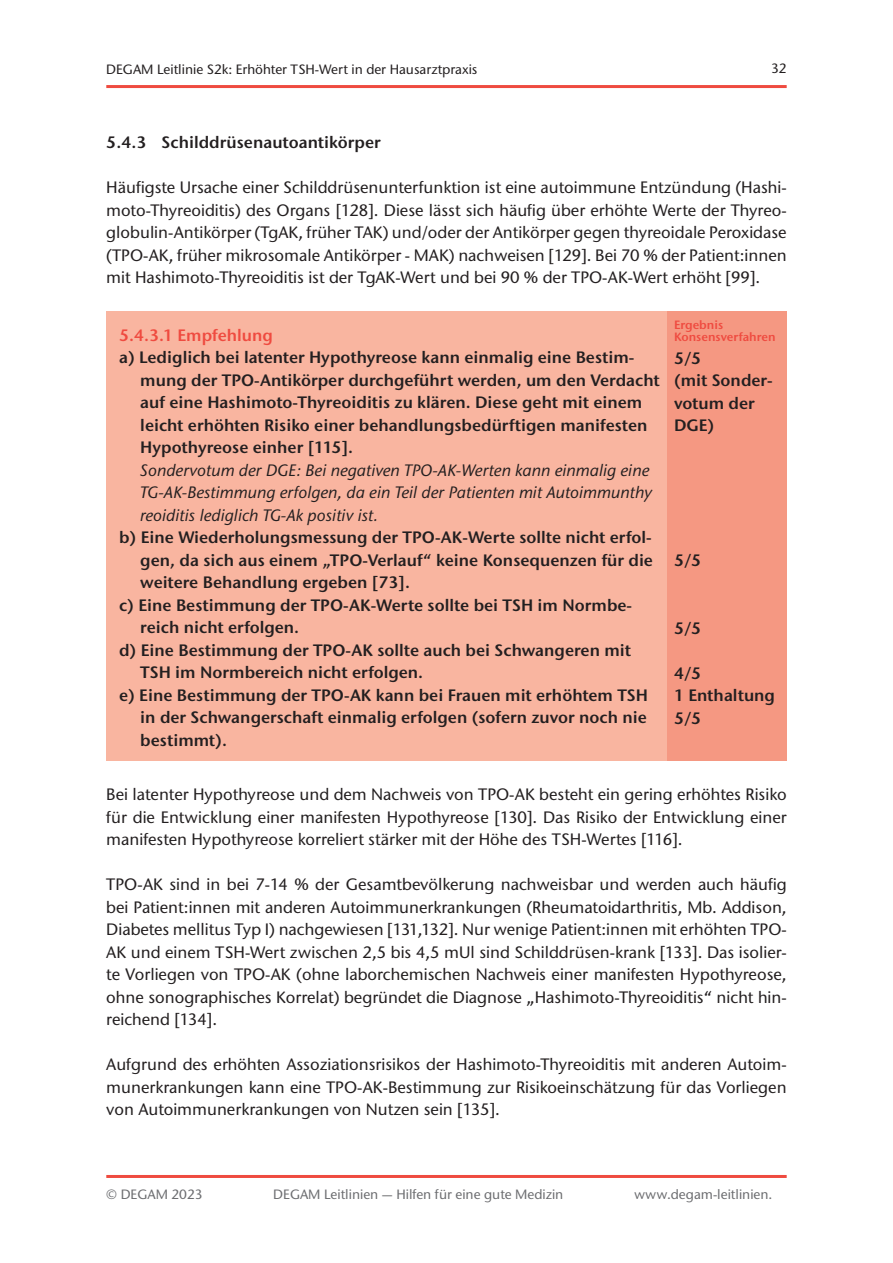
<style>
.page{position:relative;width:893px;height:1263px;background:#fff}
.page>*{position:absolute;margin:0;border:0;box-sizing:border-box;transform-origin:0 0}
.t1{font:500 16.5px/22.5px "Stone Sans ITC Std";color:#231f20;text-align:justify}
.t2{font:600 16.5px/22.5px "Stone Sans ITC Pro";color:#231f20}
.t3{font:italic 500 16.5px/22.5px "Stone Sans ITC Std";color:#231f20}
.t4{font:600 16.5px "Stone Sans ITC Pro";color:#ef4b40}
.t5{font:500 13.5px "Stone Sans ITC Std";color:#6c6d70}
.t6{font:500 13.5px "Stone Sans ITC Std";color:#231f20}
.t7{font:600 12px/12px "Stone Sans ITC Pro";color:#ef4b40}
</style>
<div class="page">
<hr style="left:106px;top:85px;width:681px;height:3px;background:#ef4b40">
<hr style="left:106px;top:1175px;width:681px;height:3px;background:#ef4b40">
<div style="left:106px;top:312px;width:562px;height:449px;background:#f9b5a0"></div>
<div style="left:668px;top:312px;width:119px;height:449px;background:#f59882"></div>
<p class="t6" style="left:106px;top:61px;width:373px">DEGAM Leitlinie S2k: Erhöhter TSH-Wert in der Hausarztpraxis</p>
<p class="t6" style="left:771px;top:60px;width:17px">32</p>
<p class="t2" style="left:106px;top:131px;width:276px">5.4.3 Schilddrüsenautoantikörper</p>
<p class="t1" style="left:106px;top:176px;width:682px">Häufigste Ursache einer Schilddrüsenunterfunktion ist eine autoimmune Entzündung (Hashi&shy;moto-Thyreoiditis) des Organs [128]. Diese lässt sich häufig über erhöhte Werte der Thyreo&shy;globulin-Antikörper (TgAK, früher TAK) und/oder der Antikörper gegen thyreoidale Peroxidase (TPO-AK, früher mikrosomale Antikörper - MAK) nachweisen [129]. Bei 70 % der Patient:innen mit Hashimoto-Thyreoiditis ist der TgAK-Wert und bei 90 % der TPO-AK-Wert erhöht [99].</p>
<p class="t4" style="left:119px;top:325px;width:155px">5.4.3.1 Empfehlung</p>
<p class="t2" style="left:140px;top:346px;width:521px;text-indent:-21px">a) Lediglich bei latenter Hypothyreose kann einmalig eine Bestim&shy;mung der TPO-Antikörper durchgeführt werden, um den Verdacht auf eine Hashimoto-Thyreoiditis zu klären. Diese geht mit einem leicht erhöhten Risiko einer behandlungsbedürftigen manifesten Hypothyreose einher [115].</p>
<p class="t3" style="left:140px;top:459px;width:513px">Sondervotum der DGE: Bei negativen TPO-AK-Werten kann einmalig eine<br>TG-AK-Bestimmung erfolgen, da ein Teil der Patienten mit Autoimmunthy reoiditis lediglich TG-Ak positiv ist.</p>
<p class="t2" style="left:119px;top:526px;width:534px">b) Eine Wiederholungsmessung der TPO-AK-Werte sollte nicht erfol-</p>
<p class="t2" style="left:140px;top:549px;width:514px">gen, da sich aus einem „TPO-Verlauf“ keine Konsequenzen für die</p>
<p class="t2" style="left:140px;top:571px;width:271px">weitere Behandlung ergeben [73].</p>
<p class="t2" style="left:119px;top:594px;width:515px">c) Eine Bestimmung der TPO-AK-Werte sollte bei TSH im Normbe-</p>
<p class="t2" style="left:140px;top:616px;width:160px">reich nicht erfolgen.</p>
<p class="t2" style="left:119px;top:639px;width:513px">d) Eine Bestimmung der TPO-AK sollte auch bei Schwangeren mit</p>
<p class="t2" style="left:140px;top:661px;width:284px">TSH im Normbereich nicht erfolgen.</p>
<p class="t2" style="left:119px;top:684px;width:530px">e) Eine Bestimmung der TPO-AK kann bei Frauen mit erhöhtem TSH</p>
<p class="t2" style="left:140px;top:706px;width:508px">in der Schwangerschaft einmalig erfolgen (sofern zuvor noch nie</p>
<p class="t2" style="left:140px;top:729px;width:88px">bestimmt).</p>
<p class="t7" style="left:674px;top:319px;width:103px">Ergebnis<br>Konsensverfahren</p>
<p class="t2" style="left:674px;top:346px;width:100px">5/5<br>(mit Sonder&shy;votum der<br>DGE)</p>
<p class="t2" style="left:674px;top:549px;width:29px">5/5</p>
<p class="t2" style="left:674px;top:616px;width:29px">5/5</p>
<p class="t2" style="left:674px;top:661px;width:103px">4/5<br>1 Enthaltung<br>5/5</p>
<p class="t1" style="left:106px;top:783px;width:682px">Bei latenter Hypothyreose und dem Nachweis von TPO-AK besteht ein gering erhöhtes Risiko für die Entwicklung einer manifesten Hypothyreose [130]. Das Risiko der Entwicklung einer manifesten Hypothyreose korreliert stärker mit der Höhe des TSH-Wertes [116].</p>
<p class="t1" style="left:106px;top:873px;width:682px">TPO-AK sind in bei 7-14 % der Gesamtbevölkerung nachweisbar und werden auch häufig bei Patient:innen mit anderen Autoimmunerkrankungen (Rheumatoidarthritis, Mb. Addison, Diabetes mellitus Typ I) nachgewiesen [131,132]. Nur wenige Patient:innen mit erhöhten TPO-AK und einem TSH-Wert zwischen 2,5 bis 4,5 mUl sind Schilddrüsen-krank [133]. Das isolier&shy;te Vorliegen von TPO-AK (ohne laborchemischen Nachweis einer manifesten Hypothyreose, ohne sonographisches Korrelat) begründet die Diagnose „Hashimoto-Thyreoiditis“ nicht hin&shy;reichend [134].</p>
<p class="t1" style="left:106px;top:1053px;width:682px">Aufgrund des erhöhten Assoziationsrisikos der Hashimoto-Thyreoiditis mit anderen Autoim&shy;munerkrankungen kann eine TPO-AK-Bestimmung zur Risikoeinschätzung für das Vorliegen von Autoimmunerkrankungen von Nutzen sein [135].</p>
<p class="t5" style="left:106px;top:1186px;width:98px">© DEGAM 2023</p>
<p class="t5" style="left:273px;top:1186px;width:292px">DEGAM Leitlinien — Hilfen für eine gute Medizin</p>
<p class="t5" style="left:634px;top:1186px;width:140px">www.degam-leitlinien.</p>
</div>
